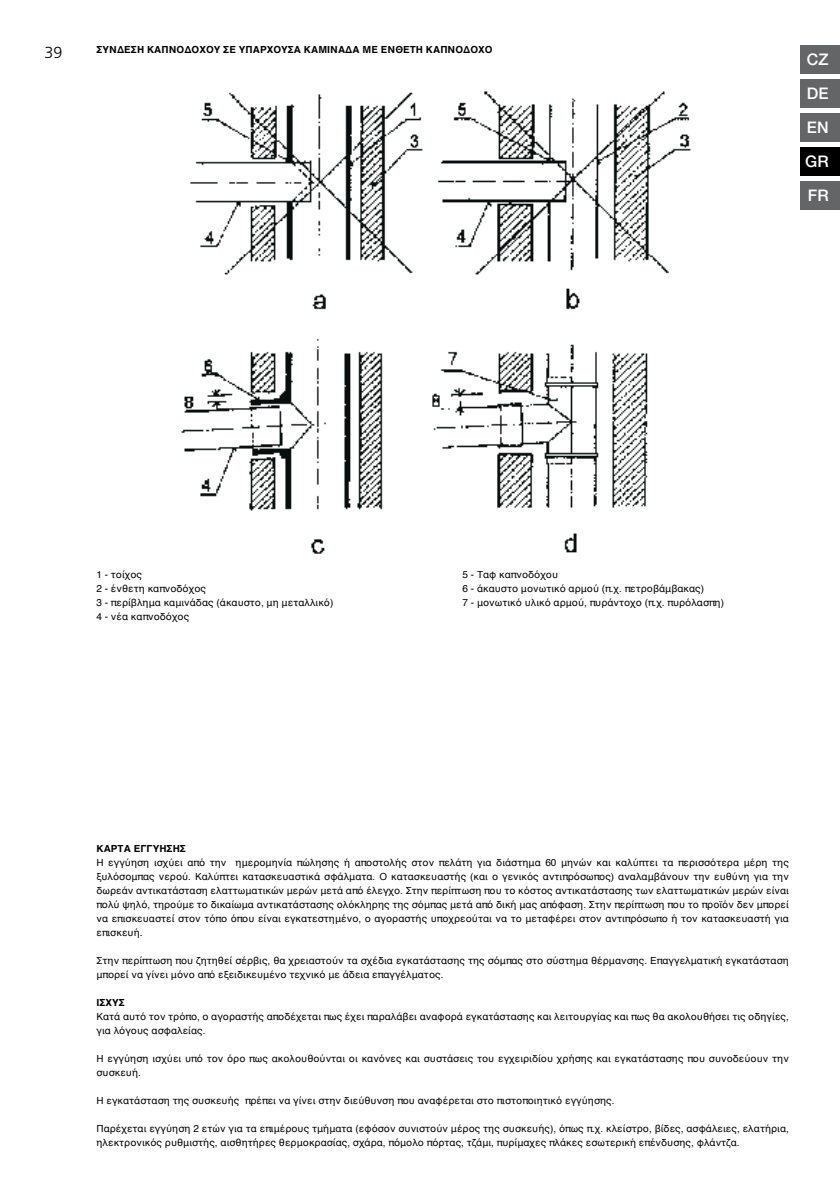
<style>
.page{position:relative;width:840px;height:1191px;background:#fff}
.page>*{position:absolute;margin:0;border:0;box-sizing:border-box;transform-origin:0 0}
.t1{font:500 16px/34px "Helvetica Neue LT Pro";color:#fff;text-align:justify}
.t2{font:300 16px "Frutiger CE";color:#000}
.t3{font:10px/14px "Helvetica";color:#000}
.t4{font:700 10px "Helvetica";color:#000}
</style>
<div class="page">
<img style="left:181px;top:91px;width:510px;height:463px">
<div style="left:799px;top:45px;width:40px;height:29px;background:#646567"></div>
<div style="left:799px;top:79px;width:40px;height:29px;background:#646567"></div>
<div style="left:799px;top:113px;width:40px;height:29px;background:#646567"></div>
<div style="left:799px;top:147px;width:40px;height:29px;background:#000"></div>
<div style="left:799px;top:181px;width:40px;height:29px;background:#646567"></div>
<h1 class="t2" style="left:45px;top:43px;width:19px">39</h1>
<p class="t4" style="left:96px;top:41px;width:397px">ΣΥΝΔΕΣΗ ΚΑΠΝΟΔΟΧΟΥ ΣΕ ΥΠΑΡΧΟΥΣΑ ΚΑΜΙΝΑΔΑ ΜΕ ΕΝΘΕΤΗ ΚΑΠΝΟΔΟΧΟ</p>
<h1 class="t1" style="left:804px;top:42px;width:25px">CZ DE EN GR FR</h1>
<p class="t3" style="left:96px;top:568px;width:238px">1 - τοίχος<br>2 - ένθετη καπνοδόχος<br>3 - περίβλημα καμινάδας (άκαυστο, μη μεταλλικό)<br>4 - νέα καπνοδόχος</p>
<p class="t3" style="left:462px;top:568px;width:263px">5 - Ταφ καπνοδόχου<br>6 - άκαυστο μονωτικό αρμού (π.χ. πετροβάμβακας)<br>7 - μονωτικό υλικό αρμού, πυράντοχο (π.χ. πυρόλασπη)</p>
<p class="t4" style="left:96px;top:840px;width:91px">ΚΑΡΤΑ ΕΓΓΥΗΣΗΣ</p>
<p class="t3" style="left:96px;top:855px;width:693px;text-align:justify">Η εγγύηση ισχύει από την ημερομηνία πώλησης ή αποστολής στον πελάτη για διάστημα 60 μηνών και καλύπτει τα περισσότερα μέρη της ξυλόσομπας νερού. Καλύπτει κατασκευαστικά σφάλματα. Ο κατασκευαστής (και ο γενικός αντιπρόσωπος) αναλαμβάνουν την ευθύνη για την δωρεάν αντικατάσταση ελαττωματικών μερών μετά από έλεγχο. Στην περίπτωση που το κόστος αντικατάστασης των ελαττωματικών μερών είναι πολύ ψηλό, τηρούμε το δικαίωμα αντικατάστασης ολόκληρης της σόμπας μετά από δική μας απόφαση. Στην περίπτωση που το προϊόν δεν μπορεί να επισκευαστεί στον τόπο όπου είναι εγκατεστημένο, ο αγοραστής υποχρεούται να το μεταφέρει στον αντιπρόσωπο ή τον κατασκευαστή για επισκευή.</p>
<p class="t3" style="left:96px;top:953px;width:693px">Στην περίπτωση που ζητηθεί σέρβις, θα χρειαστούν τα σχέδια εγκατάστασης της σόμπας στο σύστημα θέρμανσης. Επαγγελματική εγκατάσταση μπορεί να γίνει μόνο από εξειδικευμένο τεχνικό με άδεια επαγγέλματος.</p>
<p class="t4" style="left:96px;top:994px;width:30px">ΙΣΧΥΣ</p>
<p class="t3" style="left:96px;top:1009px;width:693px">Κατά αυτό τον τρόπο, ο αγοραστής αποδέχεται πως έχει παραλάβει αναφορά εγκατάστασης και λειτουργίας και πως θα ακολουθήσει τις οδηγίες, για λόγους ασφαλείας.</p>
<p class="t3" style="left:96px;top:1051px;width:693px">Η εγγύηση ισχύει υπό τον όρο πως ακολουθούνται οι κανόνες και συστάσεις του εγχειριδίου χρήσης και εγκατάστασης που συνοδεύουν την συσκευή.</p>
<p class="t3" style="left:96px;top:1093px;width:519px">Η εγκατάσταση της συσκευής πρέπει να γίνει στην διεύθυνση που αναφέρεται στο πιστοποιητικό εγγύησης.</p>
<p class="t3" style="left:96px;top:1121px;width:693px">Παρέχεται εγγύηση 2 ετών για τα επιμέρους τμήματα (εφόσον συνιστούν μέρος της συσκευής), όπως π.χ. κλείστρο, βίδες, ασφάλειες, ελατήρια, ηλεκτρονικός ρυθμιστής, αισθητήρες θερμοκρασίας, σχάρα, πόμολο πόρτας, τζάμι, πυρίμαχες πλάκες εσωτερική επένδυσης, φλάντζα.</p>
</div>
